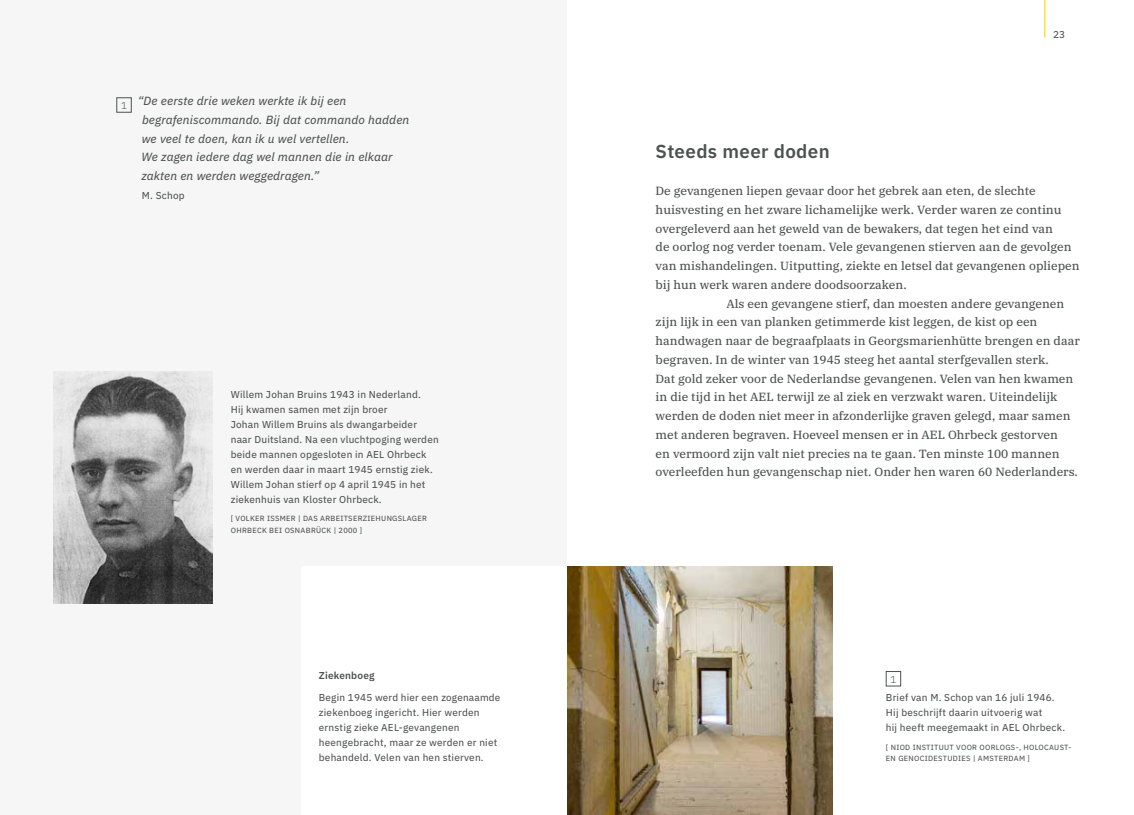
<style>
.page{position:relative;width:1134px;height:815px;background:#fff}
.page>*{position:absolute;margin:0;border:0;box-sizing:border-box;transform-origin:0 0}
.t1{font:600 18.75px "IBM Plex Sans";letter-spacing:.02em;color:#4c5250}
.t2{font:11.88px "IBM Plex Serif Text";color:#4c5250}
.t3{font:italic 11.88px/18.8px "IBM Plex Sans Text";letter-spacing:.01em;color:#4c5250}
.t4{font:10px/15px "IBM Plex Sans Text";letter-spacing:.02em;color:#4c5250}
.t5{font:600 10px "IBM Plex Sans";letter-spacing:.02em;color:#4c5250}
.t6{font:300 10px "IBM Plex Sans";color:#4c5250}
.t7{font:7.5px/11.2px "IBM Plex Sans Text";letter-spacing:.04em;color:#4c5250}
</style>
<div class="page">
<div style="left:0;top:0;width:567px;height:815px;background:#f5f6f5"></div>
<img style="left:567px;top:567px;width:266px;height:248px">
<div style="left:301px;top:567px;width:266px;height:248px;background:#fff"></div>
<img style="left:53px;top:372px;width:159px;height:232px">
<div style="left:117px;top:97px;width:15px;height:15px;border:1px solid #4c5250"></div>
<div style="left:886px;top:671px;width:15px;height:15px;border:1px solid #4c5250"></div>
<hr style="left:1044px;top:0;width:1px;height:38px;background:#ffdb16">
<p class="t6" style="left:121px;top:98px;width:8px">1</p>
<p class="t3" style="left:141px;top:90px;width:269px;text-indent:-4px">“De eerste drie weken werkte ik bij een begrafeniscommando. Bij dat commando hadden we veel te doen, kan ik u wel vertellen.<br>We zagen iedere dag wel mannen die in elkaar zakten en werden weggedragen.”</p>
<p class="t4" style="left:142px;top:187px;width:44px">M. Schop</p>
<p class="t4" style="left:231px;top:386px;width:210px">Willem Johan Bruins 1943 in Nederland.<br>Hij kwamen samen met zijn broer<br>Johan Willem Bruins als dwangarbeider naar Duitsland. Na een vluchtpoging werden beide mannen opgesloten in AEL Ohrbeck en werden daar in maart 1945 ernstig ziek.<br>Willem Johan stierf op 4 april 1945 in het ziekenhuis van Kloster Ohrbeck.</p>
<p class="t7" style="left:231px;top:512px;width:198px">[ VOLKER ISSMER | DAS ARBEITSERZIEHUNGSLAGER<br>OHRBECK BEI OSNABRÜCK | 2000 ]</p>
<p class="t5" style="left:319px;top:667px;width:57px">Ziekenboeg</p>
<p class="t4" style="left:319px;top:689px;width:183px">Begin 1945 werd hier een zogenaamde ziekenboeg ingericht. Hier werden ernstig zieke AEL-gevangenen heengebracht, maar ze werden er niet behandeld. Velen van hen stierven.</p>
<p class="t4" style="left:1053px;top:26px;width:13px">23</p>
<h1 class="t1" style="left:656px;top:136px;width:176px">Steeds meer doden</h1>
<p class="t2" style="left:656px;top:182px;width:382px">De gevangenen liepen gevaar door het gebrek aan eten, de slechte</p>
<p class="t2" style="left:656px;top:200px;width:408px">huis vesting en het zware lichamelijke werk. Verder waren ze continu</p>
<p class="t2" style="left:656px;top:219px;width:399px">overgeleverd aan het geweld van de bewakers, dat tegen het eind van</p>
<p class="t2" style="left:656px;top:238px;width:418px">de oorlog nog verder toenam. Vele gevangenen stierven aan de gevolgen</p>
<p class="t2" style="left:656px;top:257px;width:426px">van mishandelingen. Uitputting, ziekte en letsel dat gevangenen opliepen</p>
<p class="t2" style="left:656px;top:275px;width:253px">bij hun werk waren andere doodsoorzaken.</p>
<p class="t2" style="left:726px;top:294px;width:339px">Als een gevangene stierf, dan moesten andere gevangenen</p>
<p class="t2" style="left:656px;top:313px;width:383px">zijn lijk in een van planken getimmerde kist leggen, de kist op een</p>
<p class="t2" style="left:656px;top:332px;width:426px">handwagen naar de begraafplaats in Georgsmarienhütte brengen en daar</p>
<p class="t2" style="left:656px;top:350px;width:395px">begraven. In de winter van 1945 steeg het aantal sterfgevallen sterk.</p>
<p class="t2" style="left:656px;top:369px;width:419px">Dat gold zeker voor de Nederlandse gevangenen. Velen van hen kwamen</p>
<p class="t2" style="left:656px;top:388px;width:403px">in die tijd in het AEL terwijl ze al ziek en verzwakt waren. Uiteindelijk</p>
<p class="t2" style="left:656px;top:407px;width:416px">werden de doden niet meer in afzonderlijke graven gelegd, maar samen</p>
<p class="t2" style="left:656px;top:425px;width:404px">met anderen begraven. Hoeveel mensen er in AEL Ohrbeck gestorven</p>
<p class="t2" style="left:656px;top:444px;width:406px">en vermoord zijn valt niet precies na te gaan. Ten minste 100 mannen</p>
<p class="t2" style="left:656px;top:463px;width:424px">overleefden hun gevangenschap niet. Onder hen waren 60 Nederlanders.</p>
<p class="t6" style="left:890px;top:672px;width:7px">1</p>
<p class="t4" style="left:886px;top:689px;width:181px">Brief van M. Schop van 16 juli 1946.<br>Hij beschrijft daarin uitvoerig wat<br>hij heeft meegemaakt in AEL Ohrbeck.</p>
<p class="t7" style="left:886px;top:741px;width:187px">[ NIOD INSTITUUT VOOR OORLOGS-, HOLOCAUST-<br>EN GENOCIDESTUDIES | AMSTERDAM ]</p>
</div>
